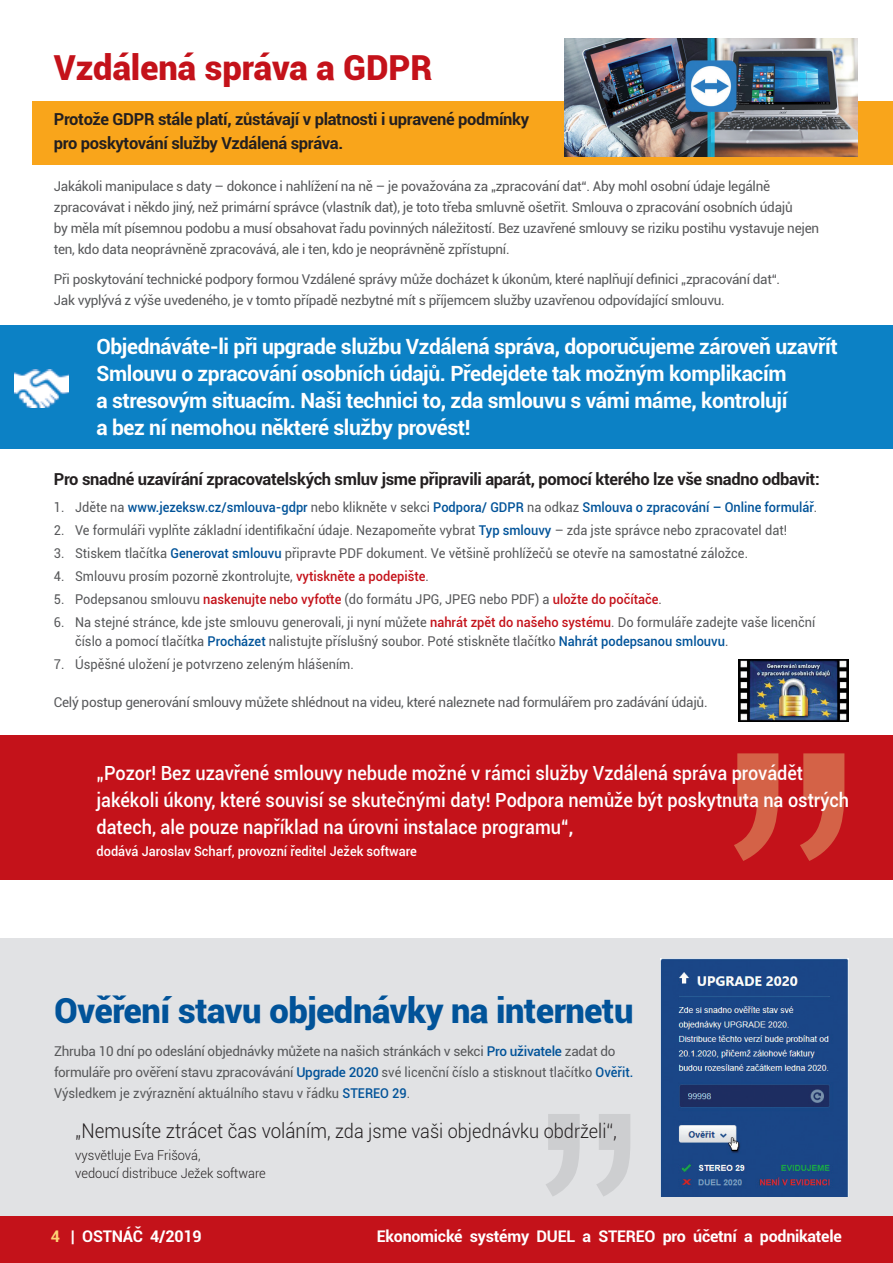
<style>
.page{position:relative;width:893px;height:1263px;background:#fff}
.page>*{position:absolute;margin:0;border:0;box-sizing:border-box;transform-origin:0 0}
.t1{font:900 34.5px "Roboto";letter-spacing:-.01em;color:#015399}
.t2{font:900 34.5px "Roboto";color:#c4121a}
.t3{font:700 21px/27px "Roboto";letter-spacing:-.02em;color:#fff}
.t4{font:300 20.25px "Roboto";color:#231f20;scale:.93 1}
.t5{font:500 19.5px/27px "Roboto";color:#fff;scale:.93 1}
.t6{font:700 16.5px/24px "Roboto";letter-spacing:-.02em;color:#231f20}
.t7{font:700 16.05px "Roboto";letter-spacing:-.015em;color:#fff}
.t8{font:13.5px/21px "Roboto";letter-spacing:-.02em;color:#57585a}
.t9{font:13.5px/18.8px "Roboto";color:#57585a;scale:.95 1}
.t10{font:500 13.5px "Roboto";color:#015399;scale:.95 1}
.t11{font:300 13.5px/18px "Roboto";color:#231f20;scale:.95 1}
.t12{font:500 13.5px "Roboto";color:#fff;scale:.95 1}
.s1{font-weight:400;color:#57585a}
.s2{font-weight:500;color:#015399}
.s3{font-weight:500;color:#c4121a}
.s4{font-size:20.25px}
.s5{font-size:19.5px}
.s6{color:#fed474}
</style>
<div class="page">
<div style="left:0;top:938px;width:893px;height:306px;background:#e1e2e4"></div>
<div style="left:33px;top:101px;width:860px;height:64px;background:#f9a51b"></div>
<div style="left:0;top:736px;width:893px;height:144px;background:#c4121a"></div>
<svg style="left:734px;top:753px;width:110px;height:108px"></svg>
<svg style="left:546px;top:1114px;width:84px;height:82px"></svg>
<img style="left:660px;top:958px;width:188px;height:238px">
<div style="left:0;top:1216px;width:893px;height:47px;background:#c4121a"></div>
<div style="left:0;top:325px;width:893px;height:124px;background:#0c81c5"></div>
<img style="left:15px;top:370px;width:54px;height:38px">
<img style="left:738px;top:659px;width:110px;height:63px">
<img style="left:565px;top:38px;width:293px;height:118px">
<h1 class="t2" style="left:54px;top:43px;width:380px">Vzdálená správa a GDPR</h1>
<p class="t6" style="left:54px;top:107px;width:477px">Protože GDPR stále platí, zůstávají v platnosti i upravené podmínky pro poskytování služby Vzdálená správa.</p>
<p class="t8" style="left:54px;top:176px;width:767px">Jakákoli manipulace s daty – dokonce i nahlížení na ně – je považována za „zpracování dat“. Aby mohl osobní údaje legálně zpracovávat i někdo jiný, než primární správce (vlastník dat), je toto třeba smluvně ošetřit. Smlouva o zpracování osobních údajů<br>by měla mít písemnou podobu a musí obsahovat řadu povinných náležitostí. Bez uzavřené smlouvy se riziku postihu vystavuje nejen ten, kdo data neoprávněně zpracovává, ale i ten, kdo je neoprávněně zpřístupní.</p>
<p class="t8" style="left:54px;top:268px;width:728px">Při poskytování technické podpory formou Vzdálené správy může docházet k úkonům, které naplňují definici „zpracování dat“.<br>Jak vyplývá z výše uvedeného, je v tomto případě nezbytné mít s příjemcem služby uzavřenou odpovídající smlouvu.</p>
<p class="t3" style="left:97px;top:332px;width:743px">Objednáváte-li při upgrade službu Vzdálená správa, doporučujeme zároveň uzavřít Smlouvu o zpracování osobních údajů. Předejdete tak možným komplikacím<br>a stresovým situacím. Naši technici to, zda smlouvu s vámi máme, kontrolují<br>a bez ní nemohou některé služby provést!</p>
<p class="t6" style="left:54px;top:466px;width:767px">Pro snadné uzavírání zpracovatelských smluv jsme připravili aparát, pomocí kterého lze vše snadno odbavit:</p>
<p class="t10" style="left:54px;top:498px;width:805px"><span class="s1">1. Jděte na</span> www.jezeksw.cz/smlouva-gdpr <span class="s1">nebo klikněte v sekci</span> Podpora/ GDPR <span class="s1">na odkaz</span> Smlouva o zpracování – Online formulář<span class="s1">.</span></p>
<p class="t9" style="left:54px;top:521px;width:773px">2. Ve formuláři vyplňte základní identifikační údaje. Nezapomeňte vybrat <span class="s2">Typ smlouvy</span> – zda jste správce nebo zpracovatel dat!</p>
<p class="t9" style="left:54px;top:544px;width:732px">3. Stiskem tlačítka <span class="s2">Generovat smlouvu</span> připravte PDF dokument. Ve většině prohlížečů se otevře na samostatné záložce.</p>
<p class="t9" style="left:54px;top:567px;width:396px">4. Smlouvu prosím pozorně zkontrolujte, <span class="s3">vytiskněte a podepište</span>.</p>
<p class="t9" style="left:54px;top:590px;width:642px">5. Podepsanou smlouvu <span class="s3">naskenujte nebo vyfoťte</span> (do formátu JPG, JPEG nebo PDF) a <span class="s3">uložte do počítače</span>.</p>
<p class="t9" style="left:75px;top:613px;width:781px;text-indent:-21px">6. Na stejné stránce, kde jste smlouvu generovali, ji nyní můžete <span class="s3">nahrát zpět do našeho systému</span>. Do formuláře zadejte vaše licenční číslo a pomocí tlačítka <span class="s2">Procházet</span> nalistujte příslušný soubor. Poté stiskněte tlačítko <span class="s2">Nahrát podepsanou smlouvu</span>.</p>
<p class="t9" style="left:54px;top:654px;width:317px">7. Úspěšné uložení je potvrzeno zeleným hlášením.</p>
<p class="t8" style="left:54px;top:691px;width:655px">Celý postup generování smlouvy můžete shlédnout na videu, které naleznete nad formulářem pro zadávání údajů.</p>
<h3 class="t5" style="left:97px;top:758px;width:811px"><span class="s4">„</span>Pozor! Bez uzavřené smlouvy nebude možné v rámci služby Vzdálená správa provádět jakékoli úkony, které souvisí se skutečnými daty! Podpora nemůže být poskytnuta na ostrých datech, ale pouze například na úrovni instalace programu<span class="s4">“,</span></h3>
<p class="t12" style="left:97px;top:841px;width:339px">dodává Jaroslav Scharf, provozní ředitel Ježek software</p>
<h1 class="t1" style="left:54px;top:986px;width:581px">Ověření stavu objednávky na internetu</h1>
<p class="t8" style="left:54px;top:1040px;width:581px">Zhruba 10 dní po odeslání objednávky můžete na našich stránkách v sekci <span class="s2">Pro uživatele</span> zadat do formuláře pro ověření stavu zpracovávání <span class="s2">Upgrade 2020</span> své licenční číslo a stisknout tlačítko <span class="s2">Ověřit.<br></span>Výsledkem je zvýraznění aktuálního stavu v řádku <span class="s2">STEREO 29</span>.</p>
<h3 class="t4" style="left:75px;top:1117px;width:584px">„Nemusíte ztrácet čas voláním, <span class="s5">zda jsme vaši objednávku obdrželi</span>“,</h3>
<p class="t11" style="left:75px;top:1146px;width:202px">vysvětluje Eva Frišová,<br>vedoucí distribuce Ježek software</p>
<p class="t7" style="left:51px;top:1225px;width:152px"><span class="s6">4</span> | OSTNÁČ 4/2019</p>
<p class="t7" style="left:377px;top:1225px;width:467px">Ekonomické systémy DUEL a STEREO pro účetní a podnikatele</p>
</div>
